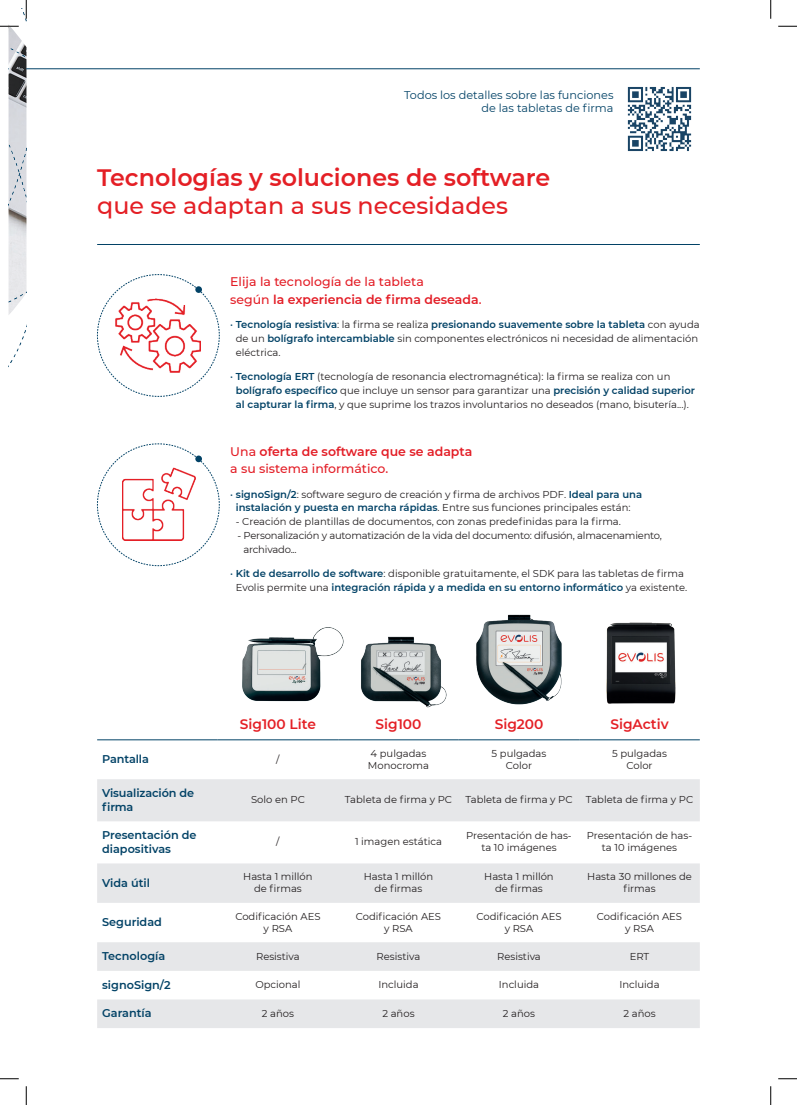
<style>
.page{position:relative;width:797px;height:1105px;background:#fff}
.page>*{position:absolute;margin:0;border:0;box-sizing:border-box;transform-origin:0 0}
.t1{font:600 23.75px "Montserrat";color:#e41f25}
.t2{font:500 23.75px "Montserrat";color:#e41f25}
.t3{font:600 13.75px "Montserrat";color:#e41f25}
.t4{font:500 12.5px/17.5px "Montserrat";color:#e31d26}
.t5{font:600 12.5px/17.5px "Montserrat";color:#e31d26}
.t6{font:600 11.25px/13.5px "Montserrat";color:#024266}
.t7{font:11.25px/13.5px "Montserrat";color:#024266;text-align:right}
.t8{font:10px/12px "Montserrat";color:#231f20;text-align:center}
.t9{font:10px/13.8px "Montserrat";letter-spacing:-.02em;color:#231f20}
.s1{font-weight:600}
.s2{color:#024266}
.s3{font-weight:600;color:#024266}
.s4{font-weight:500}
</style>
<div class="page">
<hr style="left:97px;top:244px;width:602px;height:1px;background:#024266">
<hr style="left:26px;top:68px;width:673px;height:1px;background:#024266">
<svg style="left:97px;top:779px;width:602px;height:249px;fill:#e6e7e9"></svg>
<hr style="left:97px;top:739px;width:121px;height:1px;background:#024266">
<hr style="left:218px;top:739px;width:120px;height:1px;background:#024266">
<hr style="left:338px;top:739px;width:121px;height:1px;background:#024266">
<hr style="left:459px;top:739px;width:120px;height:1px;background:#024266">
<hr style="left:579px;top:739px;width:120px;height:1px;background:#024266">
<img style="left:242px;top:627px;width:102px;height:75px">
<img style="left:361px;top:636px;width:86px;height:72px">
<img style="left:476px;top:614px;width:86px;height:91px">
<img style="left:606px;top:622px;width:70px;height:81px">
<img style="left:9px;top:12px;width:17px;height:351px">
<svg style="left:97px;top:274px;width:123px;height:123px"></svg>
<div style="left:195px;top:286px;width:7px;height:7px;background:#024266;border-radius:50%"></div>
<svg style="left:97px;top:443px;width:123px;height:123px"></svg>
<div style="left:195px;top:455px;width:7px;height:7px;background:#024266;border-radius:50%"></div>
<img style="left:627px;top:87px;width:65px;height:64px">
<svg style="left:0;top:25px;width:19px;height:2px"></svg>
<svg style="left:778px;top:25px;width:19px;height:2px"></svg>
<svg style="left:0;top:1078px;width:19px;height:1px"></svg>
<svg style="left:778px;top:1078px;width:19px;height:1px"></svg>
<svg style="left:25px;top:0;width:2px;height:19px"></svg>
<svg style="left:25px;top:1086px;width:2px;height:19px"></svg>
<svg style="left:770px;top:0;width:1px;height:19px"></svg>
<svg style="left:770px;top:1086px;width:1px;height:19px"></svg>
<p class="t7" style="left:404px;top:88px;width:211px">Todos los detalles sobre las funciones de las tabletas de firma</p>
<h1 class="t1" style="left:97px;top:161px;width:454px">Tecnologías y soluciones de software</h1>
<h1 class="t2" style="left:97px;top:189px;width:412px">que se adaptan a sus necesidades</h1>
<p class="t4" style="left:230px;top:273px;width:253px">Elija la tecnología de la tableta<br>según <span class="s1">la experiencia de firma deseada</span>.</p>
<p class="t8" style="left:236px;top:317px;width:465px;line-height:13.8px;text-align:left;text-indent:-6px"><span class="s2">•</span> <span class="s3">Tecnología resistiva</span>: la firma se realiza <span class="s3">presionando suavemente sobre la tableta</span> con ayuda de un <span class="s3">bolígrafo intercambiable</span> sin componentes electrónicos ni necesidad de alimentación eléctrica.</p>
<p class="t8" style="left:236px;top:369px;width:460px;line-height:13.8px;text-align:left;text-indent:-6px"><span class="s2">•</span> <span class="s3">Tecnología ERT</span> (tecnología de resonancia electromagnética): la firma se realiza con un <span class="s3">bolígrafo específico</span> que incluye un sensor para garantizar una <span class="s3">precisión y calidad superior al capturar la firma</span>, y que suprime los trazos involuntarios no deseados (mano, bisutería...).</p>
<p class="t5" style="left:230px;top:442px;width:244px"><span class="s4">Una</span> oferta de software que se adapta <span class="s4">a su sistema informático.</span></p>
<p class="t8" style="left:236px;top:487px;width:408px;line-height:13.8px;text-align:left;text-indent:-6px"><span class="s2">•</span> <span class="s3">signoSign/2</span>: software seguro de creación y firma de archivos PDF. <span class="s3">Ideal para una instalación y puesta en marcha rápidas</span>. Entre sus funciones principales están:</p>
<p class="t8" style="left:236px;top:515px;width:386px">- Creación de plantillas de documentos, con zonas predefinidas para la firma.</p>
<p class="t9" style="left:243px;top:528px;width:420px;text-indent:-6px">- Personalización y automatización de la vida del documento: difusión, almacenamiento, archivado...</p>
<p class="t8" style="left:230px;top:566px;width:458px;line-height:13.8px"><span class="s2">•</span> <span class="s3">Kit de desarrollo de software</span>: disponible gratuitamente, el SDK para las tabletas de firma<br>Evolis permite una <span class="s3">integración rápida y a medida en su entorno informático</span> ya existente.</p>
<h2 class="t3" style="left:240px;top:714px;width:77px">Sig100 Lite</h2>
<h2 class="t3" style="left:375px;top:714px;width:47px">Sig100</h2>
<h2 class="t3" style="left:494px;top:714px;width:50px">Sig200</h2>
<h2 class="t3" style="left:610px;top:714px;width:60px">SigActiv</h2>
<p class="t6" style="left:102px;top:752px;width:48px">Pantalla</p>
<p class="t8" style="left:276px;top:753px;width:5px">/</p>
<p class="t8" style="left:368px;top:747px;width:63px;text-align:left">4 pulgadas<br>Monocroma</p>
<p class="t8" style="left:491px;top:747px;width:56px">5 pulgadas<br>Color</p>
<p class="t8" style="left:612px;top:747px;width:56px">5 pulgadas<br>Color</p>
<p class="t6" style="left:102px;top:786px;width:93px">Visualización de firma</p>
<p class="t8" style="left:251px;top:793px;width:55px">Solo en PC</p>
<p class="t8" style="left:345px;top:793px;width:109px">Tableta de firma y PC</p>
<p class="t8" style="left:465px;top:793px;width:109px">Tableta de firma y PC</p>
<p class="t8" style="left:586px;top:793px;width:109px">Tableta de firma y PC</p>
<p class="t6" style="left:102px;top:828px;width:96px">Presentación de diapositivas</p>
<p class="t8" style="left:276px;top:835px;width:5px">/</p>
<p class="t8" style="left:355px;top:835px;width:88px">1 imagen estática</p>
<p class="t8" style="left:466px;top:829px;width:107px">Presentación de has&shy;ta 10 imágenes</p>
<p class="t8" style="left:587px;top:829px;width:107px">Presentación de has&shy;ta 10 imágenes</p>
<p class="t6" style="left:102px;top:875px;width:49px">Vida útil</p>
<p class="t8" style="left:243px;top:870px;width:71px">Hasta 1 millón de firmas</p>
<p class="t8" style="left:364px;top:870px;width:71px">Hasta 1 millón de firmas</p>
<p class="t8" style="left:484px;top:870px;width:71px">Hasta 1 millón de firmas</p>
<p class="t8" style="left:587px;top:870px;width:106px">Hasta 30 millones de firmas</p>
<p class="t6" style="left:102px;top:915px;width:61px">Seguridad</p>
<p class="t8" style="left:235px;top:910px;width:87px">Codificación AES y RSA</p>
<p class="t8" style="left:356px;top:910px;width:87px">Codificación AES y RSA</p>
<p class="t8" style="left:476px;top:910px;width:87px">Codificación AES y RSA</p>
<p class="t8" style="left:597px;top:910px;width:87px">Codificación AES y RSA</p>
<p class="t6" style="left:102px;top:949px;width:65px">Tecnología</p>
<p class="t8" style="left:256px;top:950px;width:45px">Resistiva</p>
<p class="t8" style="left:376px;top:950px;width:45px">Resistiva</p>
<p class="t8" style="left:497px;top:950px;width:45px">Resistiva</p>
<p class="t8" style="left:629px;top:950px;width:21px">ERT</p>
<p class="t6" style="left:102px;top:977px;width:70px">signoSign/2</p>
<p class="t8" style="left:255px;top:978px;width:47px">Opcional</p>
<p class="t8" style="left:378px;top:978px;width:42px">Incluida</p>
<p class="t8" style="left:499px;top:978px;width:42px">Incluida</p>
<p class="t8" style="left:619px;top:978px;width:42px">Incluida</p>
<p class="t6" style="left:102px;top:1006px;width:51px">Garantía</p>
<p class="t8" style="left:262px;top:1007px;width:34px">2 años</p>
<p class="t8" style="left:382px;top:1007px;width:34px">2 años</p>
<p class="t8" style="left:503px;top:1007px;width:34px">2 años</p>
<p class="t8" style="left:623px;top:1007px;width:34px">2 años</p>
</div>
